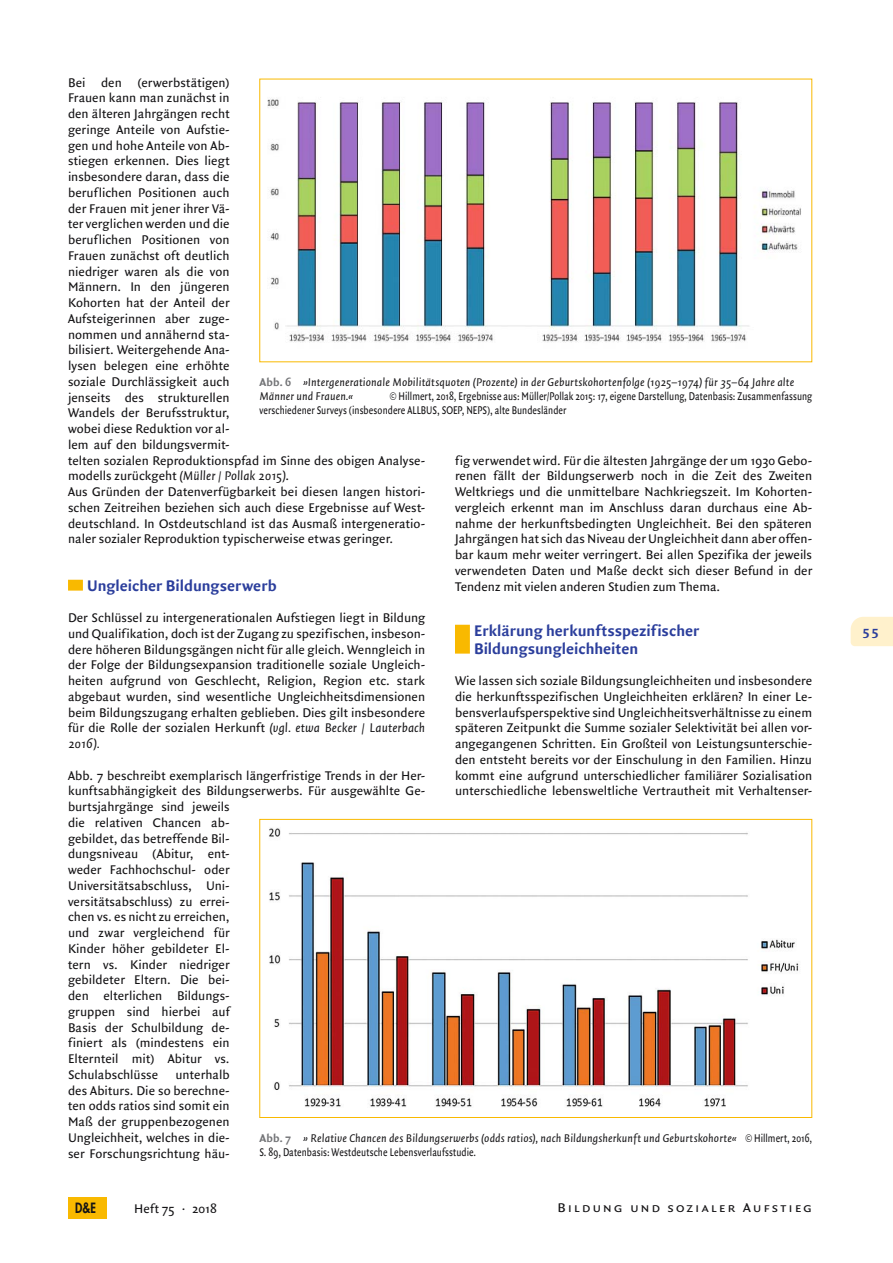
<style>
.page{position:relative;width:893px;height:1263px;background:#fff}
.page>*{position:absolute;margin:0;border:0;box-sizing:border-box;transform-origin:0 0}
.t1{font:700 16.5px/18px "Quadraat Sans";color:#2b3e9c}
.t2{font:800 13.8px "Futura";color:#141315;scale:.82 1}
.t3{font:13.5px/15.8px "Quadraat Sans";color:#141315;text-align:justify}
.t4{font:13.5px "Quadraat Sans Caps";letter-spacing:.14em;color:#141315;scale:1.1 1}
.t5{font:700 13.5px "Quadraat Sans";color:#2b3e9c;scale:1.1 1}
.t6{font:italic 12px/14.2px "Quadraat Sans";letter-spacing:.005em;color:#141315}
.t7{font:12px/14.2px "Quadraat Sans";letter-spacing:.005em;color:#141315;scale:.8 1}
.s1{font-style:italic}
.s2{font-weight:700;font-style:normal;color:#737477}
.s3{font-style:normal}
</style>
<div class="page">
<div style="left:68px;top:580px;width:15px;height:11px;background:#f9b900"></div>
<div style="left:455px;top:625px;width:15px;height:29px;background:#f9b900"></div>
<img style="left:267px;top:99px;width:534px;height:244px">
<img style="left:269px;top:828px;width:530px;height:279px">
<div style="left:259px;top:819px;width:553px;height:299px;border:1px solid #f9b900"></div>
<svg style="left:851px;top:617px;width:42px;height:29px"></svg>
<div style="left:68px;top:1197px;width:38px;height:21px;background:#f9b900"></div>
<p class="t3" style="left:68px;top:75px;width:359px;text-align:left">Bei den (erwerbstätigen)<br>Frauen kann man zunächst in<br>den älteren Jahrgängen recht<br>geringe Anteile von Aufstie-<br>gen und hohe Anteile von Ab-<br>stiegen erkennen. Dies liegt<br>insbesondere daran, dass die<br>beruflichen Positionen auch<br>der Frauen mit jener ihrer Vä-<br>ter verglichen werden und die<br>beruflichen Positionen von<br>Frauen zunächst oft deutlich<br>niedriger waren als die von<br>Männern. In den jüngeren<br>Kohorten hat der Anteil der<br>Aufsteigerinnen aber zuge-<br>nommen und annähernd sta-<br>bilisiert. Weitergehende Ana-<br>lysen belegen eine erhöhte<br>soziale Durchlässigkeit auch<br>jenseits des strukturellen<br>Wandels der Berufsstruktur,<br>wobei diese Reduktion vor al-<br>lem auf den bildungsvermit-<br>telten sozialen Reproduktionspfad im Sinne des obigen Analyse&shy;modells zurückgeht <span class="s1">(Müller / Pollak 2015)</span>.<br>Aus Gründen der Datenverfügbarkeit bei diesen langen histori&shy;schen Zeitreihen beziehen sich auch diese Ergebnisse auf West&shy;deutschland. In Ostdeutschland ist das Ausmaß intergeneratio&shy;naler sozialer Reproduktion typischerweise etwas geringer.</p>
<p class="t1" style="left:87px;top:577px;width:191px">Ungleicher Bildungserwerb</p>
<p class="t3" style="left:68px;top:611px;width:359px">Der Schlüssel zu intergenerationalen Aufstiegen liegt in Bildung und Qualifikation, doch ist der Zugang zu spezifischen, insbeson&shy;dere höheren Bildungsgängen nicht für alle gleich. Wenngleich in der Folge der Bildungsexpansion traditionelle soziale Ungleich&shy;heiten aufgrund von Geschlecht, Religion, Region etc. stark abgebaut wurden, sind wesentliche Ungleichheitsdimensionen beim Bildungszugang erhalten geblieben. Dies gilt insbesondere für die Rolle der sozialen Herkunft <span class="s1">(vgl. etwa Becker / Lauterbach 2016).</span></p>
<p class="t3" style="left:68px;top:768px;width:359px;text-align:left">Abb. 7 beschreibt exemplarisch längerfristige Trends in der Her&shy;kunftsabhängigkeit des Bildungserwerbs. Für ausgewählte Ge&shy;burtsjahrgänge sind jeweils<br>die relativen Chancen ab-<br>gebildet, das betreffende Bil-<br>dungsniveau (Abitur, ent-<br>weder Fachhochschul- oder<br>Universitätsabschluss, Uni-<br>versitätsabschluss) zu errei-<br>chen vs. es nicht zu erreichen,<br>und zwar vergleichend für<br>Kinder höher gebildeter El-<br>tern vs. Kinder niedriger<br>gebildeter Eltern. Die bei-<br>den elterlichen Bildungs-<br>gruppen sind hierbei auf<br>Basis der Schulbildung de-<br>finiert als (mindestens ein<br>Elternteil mit) Abitur vs.<br>Schulabschlüsse</p>
<p class="t6" style="left:259px;top:376px;width:537px"><span class="s2">Abb. 6</span> »Intergenerationale Mobilitätsquoten (Prozente) in der Geburtskohortenfolge (1925–1974) für 35–64 Jahre alte<br>Männer und Frauen.«</p>
<p class="t7" style="left:259px;top:390px;width:692px;text-indent:131px">© Hillmert, 2018, Ergebnisse aus: Müller/Pollak 2015: 17, eigene Darstellung, Datenbasis: Zusammenfassung verschiedener Surveys (insbesondere ALLBUS, SOEP, NEPS), alte Bundesländer</p>
<p class="t3" style="left:455px;top:453px;width:359px">fig verwendet wird. Für die ältesten Jahrgänge der um 1930 Gebo&shy;renen fällt der Bildungserwerb noch in die Zeit des Zweiten Weltkriegs und die unmittelbare Nachkriegszeit. Im Kohorten&shy;vergleich erkennt man im Anschluss daran durchaus eine Ab&shy;nahme der herkunftsbedingten Ungleichheit. Bei den späteren Jahrgängen hat sich das Niveau der Ungleichheit dann aber offen&shy;bar kaum mehr weiter verringert. Bei allen Spezifika der jeweils verwendeten Daten und Maße deckt sich dieser Befund in der Tendenz mit vielen anderen Studien zum Thema.</p>
<p class="t1" style="left:474px;top:622px;width:227px">Erklärung herkunftsspezifischer<br>Bildungsungleichheiten</p>
<p class="t3" style="left:455px;top:674px;width:359px">Wie lassen sich soziale Bildungsungleichheiten und insbesondere die herkunftsspezifischen Ungleichheiten erklären? In einer Le&shy;bensverlaufsperspektive sind Ungleichheitsverhältnisse zu einem späteren Zeitpunkt die Summe sozialer Selektivität bei allen vor&shy;angegangenen Schritten. Ein Großteil von Leistungsunterschie&shy;den entsteht bereits vor der Einschulung in den Familien. Hinzu kommt eine aufgrund unterschiedlicher familiärer Sozialisation unterschiedliche lebensweltliche Vertrautheit mit Verhaltenser-</p>
<p class="t3" style="left:68px;top:1068px;width:163px;text-indent:107px">unterhalb des Abiturs. Die so berechne&shy;ten odds ratios sind somit ein Maß der gruppenbezogenen Ungleichheit, welches in die&shy;ser Forschungsrichtung häu-</p>
<p class="t6" style="left:259px;top:1132px;width:554px"><span class="s2">Abb. 7</span> » Relative Chancen des Bildungserwerbs (odds ratios), nach Bildungsherkunft und Geburtskohorte« <span class="s3">© Hillmert, 2016,<br>S. 89, Datenbasis: Westdeutsche Lebensverlaufsstudie.</span></p>
<p class="t2" style="left:75px;top:1201px;width:27px">D&amp;E</p>
<p class="t3" style="left:134px;top:1201px;width:84px">Heft 75 · 2018</p>
<p class="t4" style="left:557px;top:1199px;width:233px">Bildung und sozialer Aufstieg</p>
<p class="t5" style="left:862px;top:625px;width:17px">55</p>
</div>
